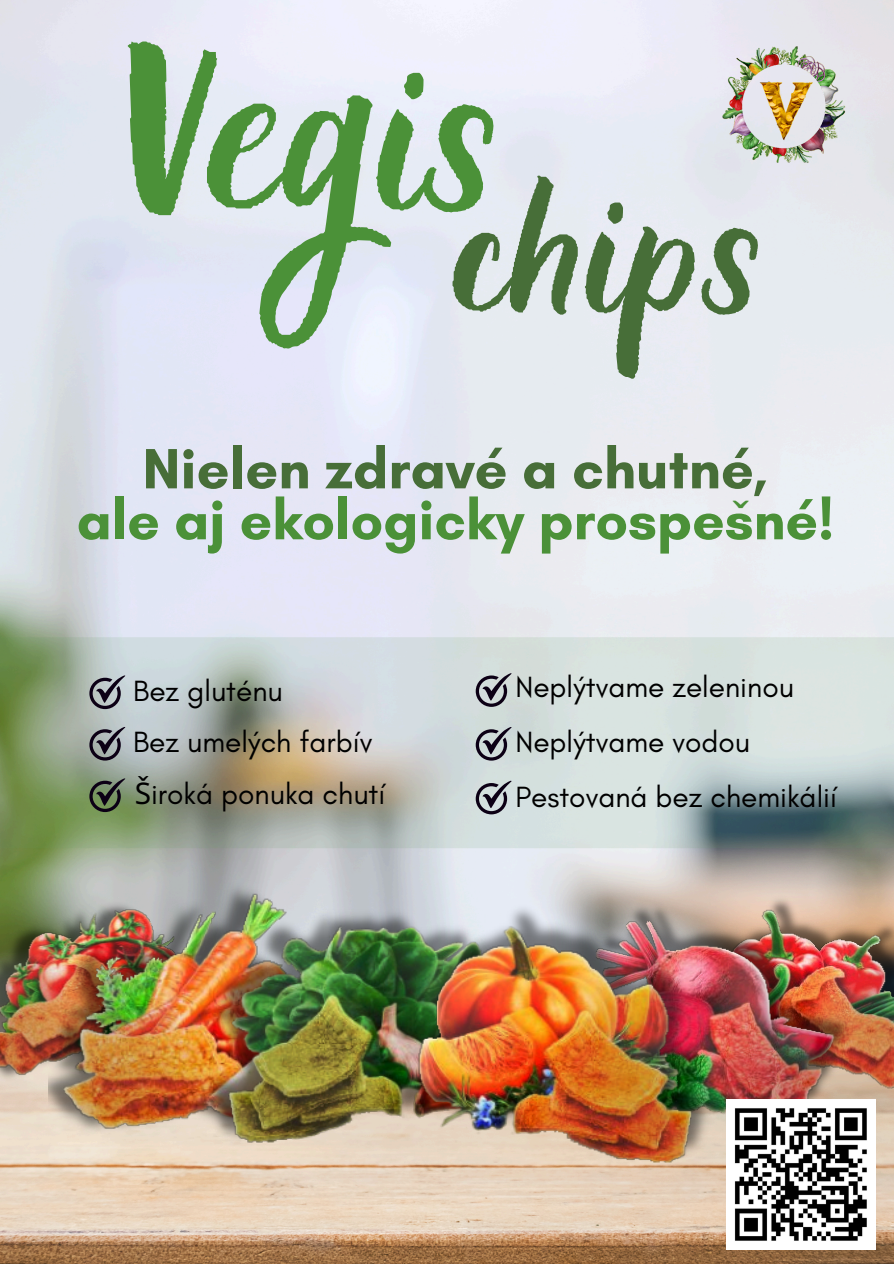
<style>
.page{position:relative;width:894px;height:1264px;background:#fff}
.page>*{position:absolute;margin:0;border:0;box-sizing:border-box;transform-origin:0 0}
.t1{font:176.85px "Holla";color:#4b9138}
.t2{font:142.35px "Holla";color:#476e38}
.t3{font:700 57.75px "Glacial Indifference";color:#476e38}
.t4{font:700 57.15px "Glacial Indifference";color:#4b9138}
.t5{font:47.4px "Open Sans";color:#4b9138}
.t6{font:29.85px "Glacial Indifference";color:#000}
.s1{font-family:"Noto Sans"}
</style>
<div class="page">
<img style="left:0;top:0;width:893px;height:1263px">
<img style="left:667px;top:850px;width:226px;height:256px">
<img style="left:0;top:883px;width:49px;height:222px">
<img style="left:49px;top:866px;width:282px;height:284px">
<img style="left:727px;top:894px;width:134px;height:205px">
<img style="left:177px;top:885px;width:217px;height:264px">
<img style="left:394px;top:866px;width:333px;height:308px">
<img style="left:694px;top:14px;width:181px;height:181px">
<img style="left:726px;top:1099px;width:149px;height:150px">
<svg style="left:0;top:637px;width:893px;height:211px;background:#b7c2b8"></svg>
<svg style="left:89px;top:675px;width:36px;height:34px"></svg>
<svg style="left:89px;top:726px;width:36px;height:34px"></svg>
<svg style="left:89px;top:778px;width:36px;height:34px"></svg>
<svg style="left:475px;top:673px;width:36px;height:34px"></svg>
<svg style="left:475px;top:727px;width:36px;height:33px"></svg>
<svg style="left:475px;top:780px;width:36px;height:34px"></svg>
<p class="t1" style="left:128px;top:36px;width:378px">Vegis</p>
<p class="t2" style="left:455px;top:172px;width:313px">chips</p>
<p class="t3" style="left:142px;top:433px;width:627px">Nielen zdravé a chutné,</p>
<p class="t4" style="left:77px;top:485px;width:758px">ale aj ekologicky prospesné!</p>
<p class="t5" style="left:726px;top:486px;width:30px">ˇ</p>
<p class="t6" style="left:133px;top:672px;width:151px">Bez gluténu</p>
<p class="t6" style="left:133px;top:724px;width:241px">Bez umelých farbív</p>
<p class="t6" style="left:135px;top:775px;width:252px"><span class="s1">Š</span>iroká ponuka chutí</p>
<p class="t6" style="left:515px;top:669px;width:280px">Neplýtvame zeleninou</p>
<p class="t6" style="left:515px;top:724px;width:236px">Neplýtvame vodou</p>
<p class="t6" style="left:515px;top:778px;width:323px">Pestovaná bez chemikálií</p>
</div>
